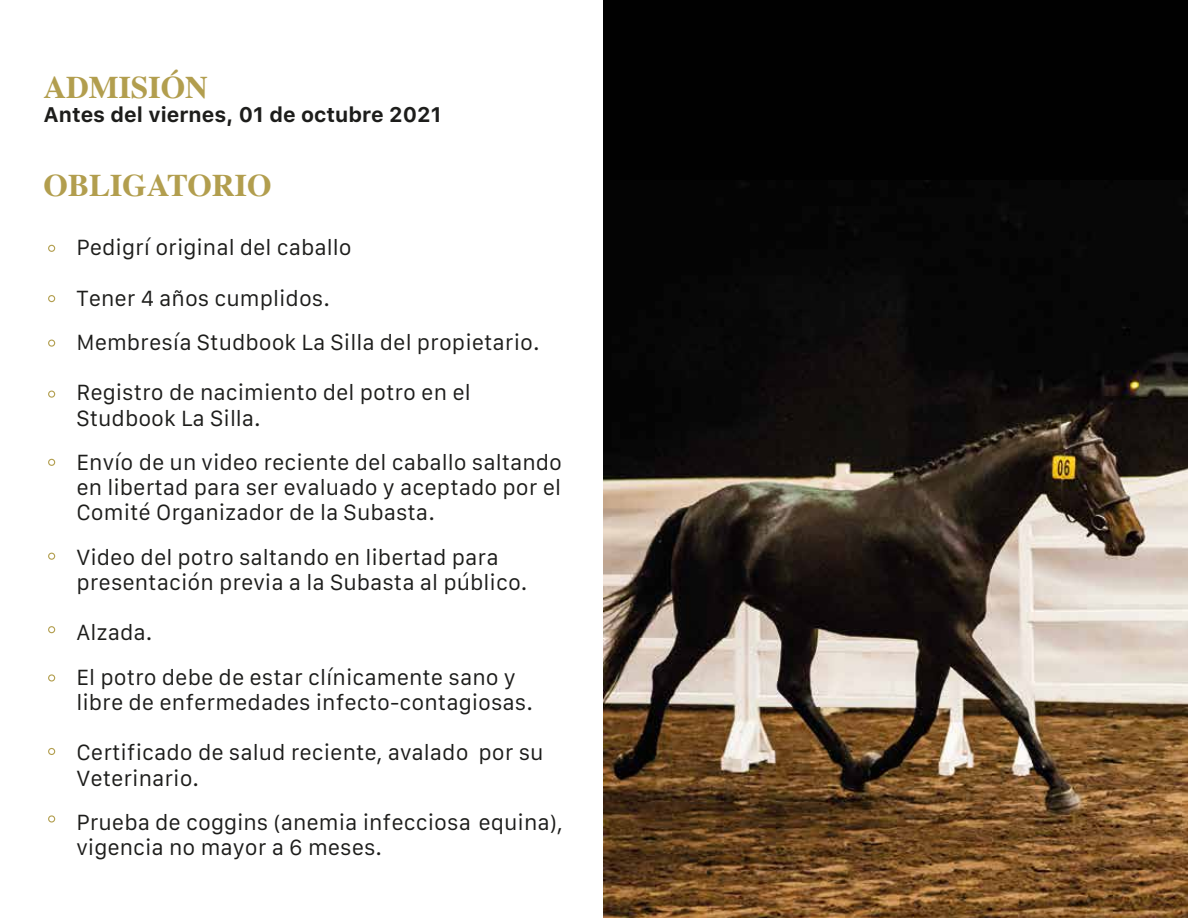
<style>
.page{position:relative;width:1188px;height:918px;background:#fff}
.page>*{position:absolute;margin:0;border:0;box-sizing:border-box;transform-origin:0 0}
.t1{font:700 31.5px "Times";color:#b29e4e}
.t2{font:21px/25.2px "Galvji";color:#1d1d1b}
.t3{font:700 21px "Galvji";color:#1d1d1b}
</style>
<div class="page">
<div style="left:604px;top:0;width:584px;height:918px;background:#010101"></div>
<div style="left:48px;top:245px;width:7px;height:7px;border:1px solid #b29e4e;border-radius:50%"></div>
<div style="left:48px;top:295px;width:7px;height:7px;border:1px solid #b29e4e;border-radius:50%"></div>
<div style="left:48px;top:340px;width:7px;height:7px;border:1px solid #b29e4e;border-radius:50%"></div>
<div style="left:48px;top:459px;width:7px;height:7px;border:1px solid #b29e4e;border-radius:50%"></div>
<div style="left:48px;top:626px;width:7px;height:7px;border:1px solid #b29e4e;border-radius:50%"></div>
<div style="left:48px;top:748px;width:7px;height:7px;border:1px solid #b29e4e;border-radius:50%"></div>
<div style="left:48px;top:674px;width:7px;height:8px;border:1px solid #b29e4e;border-radius:50%"></div>
<div style="left:48px;top:553px;width:7px;height:7px;border:1px solid #b29e4e;border-radius:50%"></div>
<img style="left:604px;top:180px;width:584px;height:738px">
<div style="left:48px;top:815px;width:7px;height:8px;border:1px solid #b29e4e;border-radius:50%"></div>
<div style="left:48px;top:391px;width:7px;height:7px;border:1px solid #b29e4e;border-radius:50%"></div>
<h1 class="t1" style="left:44px;top:57px;width:166px">ADMISIÓN</h1>
<p class="t3" style="left:44px;top:103px;width:400px">Antes del viernes, 01 de octubre 2021</p>
<h1 class="t1" style="left:44px;top:155px;width:230px">OBLIGATORIO</h1>
<p class="t2" style="left:76px;top:236px;width:277px">Pedigrí original del caballo</p>
<p class="t2" style="left:76px;top:276px;width:465px;line-height:44.4px">Tener 4 años cumplidos.<br>Membresía Studbook La Silla del propietario.</p>
<p class="t2" style="left:76px;top:381px;width:396px">Registro de nacimiento del potro en el<br>Studbook La Silla.</p>
<p class="t2" style="left:76px;top:450px;width:487px;text-align:justify">Envío de un video reciente del caballo saltando en libertad para ser evaluado y aceptado por el Comité Organizador de la Subasta.</p>
<p class="t2" style="left:76px;top:545px;width:453px">Video del potro saltando en libertad para presentación previa a la Subasta al público.</p>
<p class="t2" style="left:76px;top:611px;width:441px;line-height:44.4px">Alzada.<br>El potro debe de estar clínicamente sano y</p>
<p class="t2" style="left:76px;top:690px;width:458px">libre de enfermedades infecto-contagiosas.</p>
<p class="t2" style="left:76px;top:741px;width:469px">Certificado de salud reciente, avalado por su<br>Veterinario.</p>
<p class="t2" style="left:76px;top:810px;width:488px">Prueba de coggins (anemia infecciosa equina), vigencia no mayor a 6 meses.</p>
</div>
